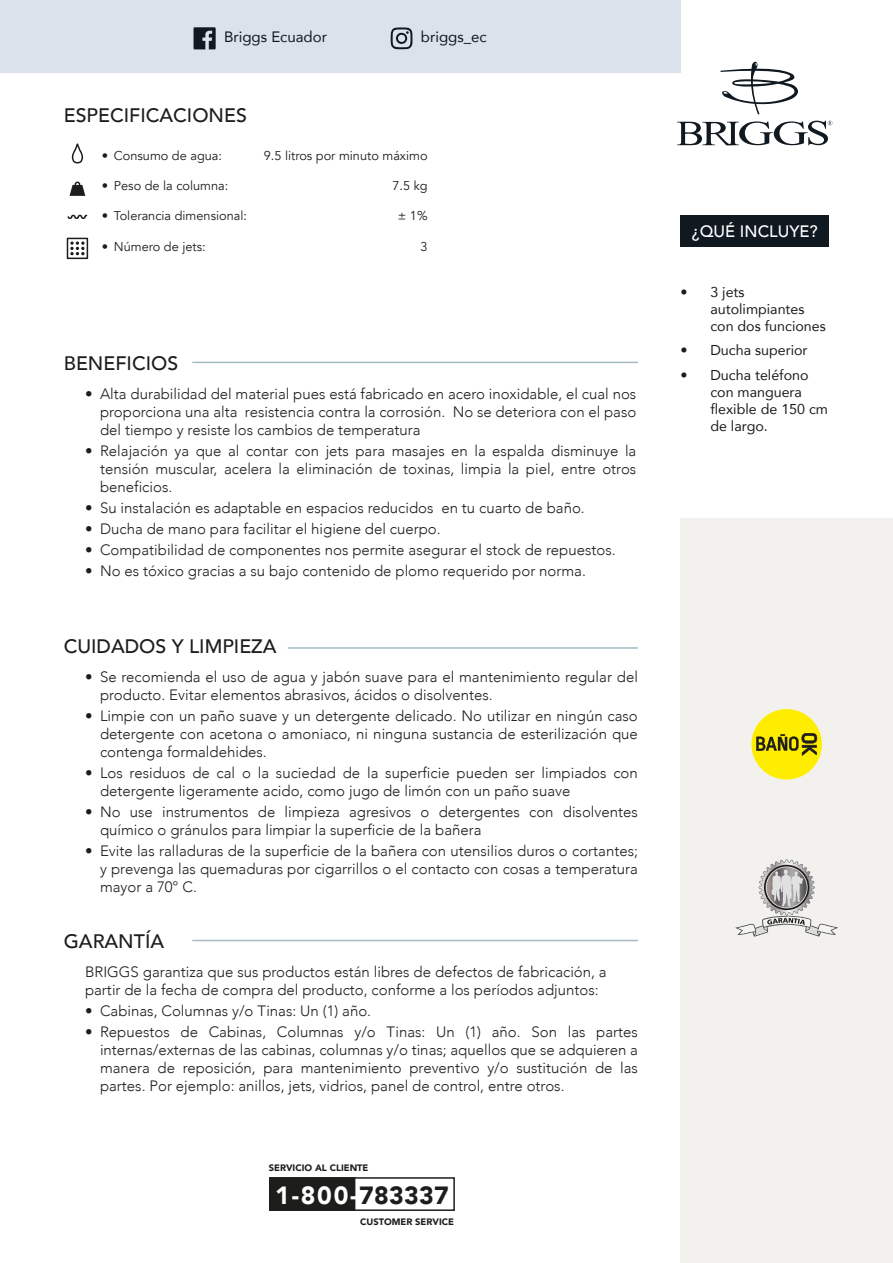
<style>
.page{position:relative;width:893px;height:1263px;background:#fff}
.page>*{position:absolute;margin:0;border:0;box-sizing:border-box;transform-origin:0 0}
.t1{font:900 24.9px "Avenir";letter-spacing:.01em;color:#fff}
.t2{font:500 19.5px "Avenir";color:#1d1d1b}
.t3{font:500 16.5px "Avenir";color:#fff}
.t4{font:300 15px/18px "Avenir";color:#1d1d1b;text-align:justify}
.t5{font:15px "Avenir";color:#101820}
.t6{font:14.25px/17.1px "Avenir";color:#1d1d1b}
.t7{font:12.75px "Avenir";color:#1d1d1b}
.t8{font:900 9.3px "Avenir";color:#1d1d1b}
.s1{color:#1d1d1b}
</style>
<div class="page">
<div style="left:680px;top:519px;width:213px;height:744px;background:#f3f1ed"></div>
<div style="left:269px;top:1177px;width:186px;height:34px;border:2px solid #1d1d1b"></div>
<div style="left:269px;top:1177px;width:86px;height:34px;background:#1d1d1b"></div>
<div style="left:751px;top:709px;width:71px;height:70px;background:#ffed00;border-radius:50%"></div>
<svg style="left:756px;top:733px;width:61px;height:23px"></svg>
<svg style="left:735px;top:859px;width:103px;height:77px"></svg>
<div style="left:0;top:0;width:680px;height:72px;background:#dce2eb"></div>
<div style="left:680px;top:215px;width:149px;height:32px;background:#101820"></div>
<svg style="left:677px;top:121px;width:155px;height:24px"></svg>
<svg style="left:720px;top:61px;width:78px;height:54px"></svg>
<svg style="left:194px;top:27px;width:22px;height:22px"></svg>
<svg style="left:390px;top:27px;width:23px;height:22px"></svg>
<hr style="left:192px;top:362px;width:446px;height:1px;background:#a4bbc3">
<hr style="left:288px;top:647px;width:350px;height:2px;background:#a4bbc3">
<hr style="left:192px;top:940px;width:446px;height:1px;background:#a4bbc3">
<svg style="left:71px;top:144px;width:12px;height:20px"></svg>
<svg style="left:70px;top:182px;width:15px;height:14px"></svg>
<svg style="left:67px;top:214px;width:21px;height:5px"></svg>
<div style="left:67px;top:238px;width:21px;height:21px;border:2px solid #1d1d1b"></div>
<svg style="left:70px;top:241px;width:15px;height:14px"></svg>
<p class="t5" style="left:224px;top:25px;width:104px">Briggs Ecuador</p>
<p class="t5" style="left:421px;top:25px;width:67px">briggs_ec</p>
<h2 class="t2" style="left:64px;top:98px;width:185px">ESPECIFICACIONES</h2>
<p class="t7" style="left:102px;top:148px;width:122px">• Consumo de agua:</p>
<p class="t7" style="left:264px;top:148px;width:165px">9.5 litros por minuto máximo</p>
<p class="t7" style="left:102px;top:178px;width:128px">• Peso de la columna:</p>
<p class="t7" style="left:392px;top:178px;width:37px">7.5 kg</p>
<p class="t7" style="left:102px;top:208px;width:147px">• Tolerancia dimensional:</p>
<p class="t7" style="left:398px;top:208px;width:31px">± 1%</p>
<p class="t7" style="left:102px;top:239px;width:105px">• Número de jets:</p>
<p class="t7" style="left:420px;top:239px;width:9px">3</p>
<h2 class="t2" style="left:64px;top:346px;width:116px">BENEFICIOS</h2>
<p class="t4" style="left:100px;top:385px;width:538px;text-indent:-15px">• Alta durabilidad del material pues está fabricado en acero inoxidable, el cual nos proporciona una alta resistencia contra la corrosión. No se deteriora con el paso del tiempo y resiste los cambios de temperatura</p>
<p class="t4" style="left:100px;top:442px;width:538px;text-indent:-15px">• Relajación ya que al contar con jets para masajes en la espalda disminuye la tensión muscular, acelera la eliminación de toxinas, limpia la piel, entre otros beneficios.</p>
<p class="t4" style="left:85px;top:499px;width:501px">• Su instalación es adaptable en espacios reducidos en tu cuarto de baño.</p>
<p class="t4" style="left:85px;top:520px;width:357px">• Ducha de mano para facilitar el higiene del cuerpo.</p>
<p class="t4" style="left:85px;top:541px;width:532px">• Compatibilidad de componentes nos permite asegurar el stock de repuestos.</p>
<p class="t4" style="left:85px;top:562px;width:502px">• No es tóxico gracias a su bajo contenido de plomo requerido por norma.</p>
<h2 class="t2" style="left:64px;top:629px;width:214px">CUIDADOS Y LIMPIEZA</h2>
<p class="t4" style="left:100px;top:668px;width:539px;text-indent:-15px">• Se recomienda el uso de agua y jabón suave para el mantenimiento regular del producto. Evitar elementos abrasivos, ácidos o disolventes.</p>
<p class="t4" style="left:100px;top:707px;width:539px;text-indent:-15px">• Limpie con un paño suave y un detergente delicado. No utilizar en ningún caso detergente con acetona o amoniaco, ni ninguna sustancia de esterilización que contenga formaldehides.</p>
<p class="t4" style="left:100px;top:764px;width:539px;text-indent:-15px">• Los residuos de cal o la suciedad de la superficie pueden ser limpiados con detergente ligeramente acido, como jugo de limón con un paño suave</p>
<p class="t4" style="left:100px;top:803px;width:539px;text-indent:-15px">• No use instrumentos de limpieza agresivos o detergentes con disolventes químico o gránulos para limpiar la superficie de la bañera</p>
<p class="t4" style="left:100px;top:842px;width:539px;text-indent:-15px">• Evite las ralladuras de la superficie de la bañera con utensilios duros o cortantes; y prevenga las quemaduras por cigarrillos o el contacto con cosas a temperatura mayor a 70° C.</p>
<h2 class="t2" style="left:64px;top:924px;width:102px">GARANTÍA</h2>
<p class="t4" style="left:85px;top:963px;width:523px">BRIGGS garantiza que sus productos están libres de defectos de fabricación, a partir de la fecha de compra del producto, conforme a los períodos adjuntos:</p>
<p class="t4" style="left:85px;top:1002px;width:288px">• Cabinas, Columnas y/o Tinas: Un (1) año.</p>
<p class="t4" style="left:100px;top:1023px;width:539px;text-indent:-15px">• Repuestos de Cabinas, Columnas y/o Tinas: Un (1) año. Son las partes internas/externas de las cabinas, columnas y/o tinas; aquellos que se adquieren a manera de reposición, para mantenimiento preventivo y/o sustitución de las partes. Por ejemplo: anillos, jets, vidrios, panel de control, entre otros.</p>
<p class="t8" style="left:269px;top:1159px;width:101px">SERVICIO AL CLIENTE</p>
<h1 class="t1" style="left:275px;top:1174px;width:175px">1-800-<span class="s1">783337</span></h1>
<p class="t8" style="left:360px;top:1213px;width:95px">CUSTOMER SERVICE</p>
<p class="t3" style="left:692px;top:217px;width:128px">¿QUÉ INCLUYE?</p>
<p class="t6" style="left:710px;top:283px;width:117px;text-indent:-30px">• 3 jets autolimpiantes con dos funciones</p>
<p class="t6" style="left:680px;top:341px;width:129px">• Ducha superior</p>
<p class="t6" style="left:710px;top:366px;width:119px;text-indent:-30px">• Ducha teléfono con manguera flexible de 150 cm de largo.</p>
</div>
